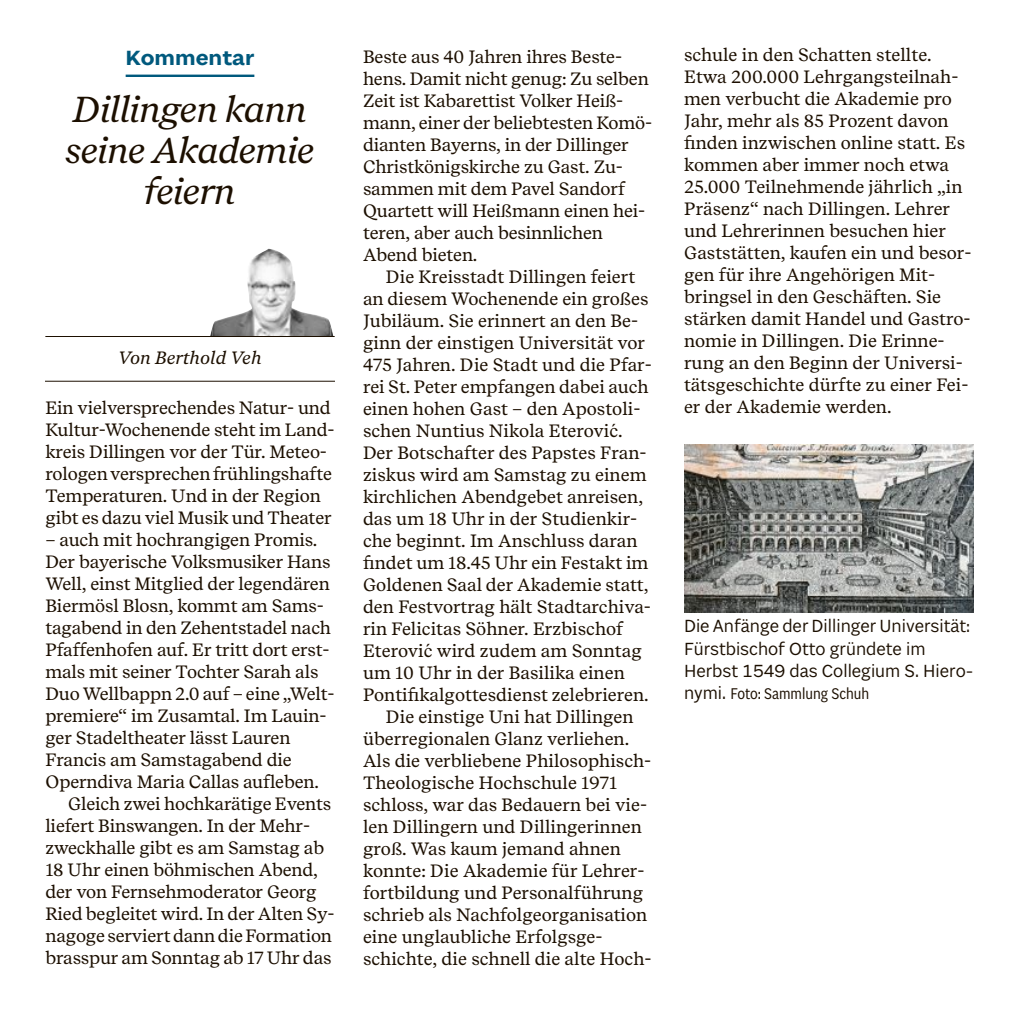
<style>
.page{position:relative;width:1021px;height:1021px;background:#fff}
.page>*{position:absolute;margin:0;border:0;box-sizing:border-box;transform-origin:0 0}
.t1{font:italic 36px/40.8px "Recife Text";letter-spacing:-.03em;color:#1c0f00;text-align:center}
.t2{font:600 expanded 22px "Sole Sans";color:#00597d}
.t3{font:18.8px/22px "Sole Sans";color:#1c0f00}
.t4{font:17.8px/22px "Recife Text";color:#1c0f00}
.t5{font:italic 17.8px "Recife Text";color:#1c0f00}
.t6{font:condensed 16.6px "Sole Sans";color:#1c0f00}
.s1{font-stretch:normal;font-size:18.8px}
</style>
<div class="page">
<img style="left:210px;top:249px;width:123px;height:87px">
<hr style="left:45px;top:381px;width:289px;height:1px;background:#1c0f00">
<hr style="left:45px;top:336px;width:289px;height:1px;background:#1c0f00">
<hr style="left:126px;top:75px;width:128px;height:2px;background:#00597d">
<img style="left:684px;top:445px;width:289px;height:168px">
<p class="t2" style="left:126px;top:44px;width:130px">Kommentar</p>
<p class="t4" style="left:363px;top:45px;width:291px">Beste aus 40 Jahren ihres Beste&shy;hens. Damit nicht genug: Zu selben<br>Zeit ist Kabarettist Volker Heiß&shy;mann, einer der beliebtesten Komö&shy;dianten Bayerns, in der Dillinger<br>Christkönigskirche zu Gast. Zu&shy;sammen mit dem Pavel Sandorf<br>Quartett will Heißmann einen hei&shy;teren, aber auch besinnlichen<br>Abend bieten.</p>
<p class="t4" style="left:386px;top:265px;width:251px">Die Kreisstadt Dillingen feiert</p>
<p class="t4" style="left:363px;top:287px;width:287px">an diesem Wochenende ein großes</p>
<p class="t4" style="left:363px;top:309px;width:277px">Jubiläum. Sie erinnert an den Be-</p>
<p class="t4" style="left:363px;top:331px;width:283px">ginn der einstigen Universität vor</p>
<p class="t4" style="left:363px;top:353px;width:290px">475 Jahren. Die Stadt und die Pfar-</p>
<p class="t4" style="left:363px;top:375px;width:287px">rei St. Peter empfangen dabei auch</p>
<p class="t4" style="left:363px;top:397px;width:279px">einen hohen Gast – den Apostoli-</p>
<p class="t4" style="left:363px;top:419px;width:261px">schen Nuntius Nikola Eterovic´ .</p>
<p class="t4" style="left:363px;top:441px;width:285px">Der Botschafter des Papstes Fran-</p>
<p class="t4" style="left:363px;top:463px;width:285px">ziskus wird am Samstag zu einem</p>
<p class="t4" style="left:363px;top:485px;width:281px">kirchlichen Abendgebet anreisen,</p>
<p class="t4" style="left:363px;top:507px;width:276px">das um 18 Uhr in der Studienkir-</p>
<p class="t4" style="left:363px;top:529px;width:276px">che beginnt. Im Anschluss daran</p>
<p class="t4" style="left:363px;top:551px;width:287px">findet um 18.45 Uhr ein Festakt im</p>
<p class="t4" style="left:363px;top:573px;width:287px">Goldenen Saal der Akademie statt,</p>
<p class="t4" style="left:363px;top:595px;width:289px">den Festvortrag hält Stadtarchiva-</p>
<p class="t4" style="left:363px;top:617px;width:262px">rin Felicitas Söhner. Erzbischof</p>
<p class="t4" style="left:363px;top:639px;width:280px">Eterovic´ wird zudem am Sonntag</p>
<p class="t4" style="left:363px;top:661px;width:263px">um 10 Uhr in der Basilika einen</p>
<p class="t4" style="left:363px;top:683px;width:287px">Pontifikalgottesdienst zelebrieren.</p>
<p class="t4" style="left:386px;top:705px;width:249px">Die einstige Uni hat Dillingen</p>
<p class="t4" style="left:363px;top:727px;width:268px">überregionalen Glanz verliehen.</p>
<p class="t4" style="left:363px;top:749px;width:290px">Als die verbliebene Philosophisch-</p>
<p class="t4" style="left:363px;top:771px;width:256px">Theologische Hochschule 1971</p>
<p class="t4" style="left:363px;top:793px;width:285px">schloss, war das Bedauern bei vie-</p>
<p class="t4" style="left:363px;top:815px;width:280px">len Dillingern und Dillingerinnen</p>
<p class="t4" style="left:363px;top:837px;width:259px">groß. Was kaum jemand ahnen</p>
<p class="t4" style="left:363px;top:859px;width:283px">konnte: Die Akademie für Lehrer-</p>
<p class="t4" style="left:363px;top:881px;width:282px">fortbildung und Personalführung</p>
<p class="t4" style="left:363px;top:903px;width:286px">schrieb als Nachfolgeorganisation</p>
<p class="t4" style="left:363px;top:925px;width:241px">eine unglaubliche Erfolgsge-</p>
<p class="t4" style="left:363px;top:947px;width:290px">schichte, die schnell die alte Hoch-</p>
<h1 class="t1" style="left:65px;top:87px;width:251px">Dillingen kann seine Akademie feiern</h1>
<p class="t5" style="left:118px;top:345px;width:145px">Von Berthold Veh</p>
<p class="t4" style="left:45px;top:396px;width:291px">Ein vielversprechendes Natur- und Kultur-Wochenende steht im Land&shy;kreis Dillingen vor der Tür. Meteo&shy;rologenversprechenfrühlingshafte Temperaturen. Und in der Region gibt es dazu viel Musik und Theater</p>
<p class="t4" style="left:45px;top:528px;width:273px">– auch mit hochrangigen Promis.</p>
<p class="t4" style="left:45px;top:550px;width:286px">Der bayerische Volksmusiker Hans</p>
<p class="t4" style="left:45px;top:572px;width:286px">Well, einst Mitglied der legendären</p>
<p class="t4" style="left:45px;top:594px;width:280px">Biermösl Blosn, kommt am Sams-</p>
<p class="t4" style="left:45px;top:616px;width:287px">tagabend in den Zehentstadel nach</p>
<p class="t4" style="left:45px;top:638px;width:285px">Pfaffenhofen auf. Er tritt dort erst-</p>
<p class="t4" style="left:45px;top:660px;width:274px">mals mit seiner Tochter Sarah als</p>
<p class="t4" style="left:45px;top:682px;width:291px">Duo Wellbappn 2.0 auf – eine „Welt-</p>
<p class="t4" style="left:45px;top:704px;width:282px">premiere“ im Zusamtal. Im Lauin-</p>
<p class="t4" style="left:45px;top:726px;width:247px">ger Stadeltheater lässt Lauren</p>
<p class="t4" style="left:45px;top:748px;width:248px">Francis am Samstagabend die</p>
<p class="t4" style="left:45px;top:770px;width:275px">Operndiva Maria Callas aufleben.</p>
<p class="t4" style="left:68px;top:792px;width:265px">Gleich zwei hochkarätige Events</p>
<p class="t4" style="left:45px;top:814px;width:266px">liefert Binswangen. In der Mehr-</p>
<p class="t4" style="left:45px;top:836px;width:280px">zweckhalle gibt es am Samstag ab</p>
<p class="t4" style="left:45px;top:858px;width:274px">18 Uhr einen böhmischen Abend,</p>
<p class="t4" style="left:45px;top:880px;width:273px">der von Fernsehmoderator Georg</p>
<p class="t4" style="left:45px;top:902px;width:291px">Ried begleitet wird. In der Alten Sy-</p>
<p class="t4" style="left:45px;top:924px;width:288px">nagoge serviertdanndieFormation</p>
<p class="t4" style="left:45px;top:946px;width:288px">brasspur am Sonntag ab 17 Uhr das</p>
<p class="t4" style="left:684px;top:42px;width:289px">schule in den Schatten stellte.<br>Etwa 200.000 Lehrgangsteilnah&shy;men verbucht die Akademie pro<br>Jahr, mehr als 85 Prozent davon finden inzwischen online statt. Es kommen aber immer noch etwa<br>25.000 Teilnehmende jährlich „in<br>Präsenz“ nach Dillingen. Lehrer und Lehrerinnen besuchen hier<br>Gaststätten, kaufen ein und besor&shy;gen für ihre Angehörigen Mit&shy;bringsel in den Geschäften. Sie stärken damit Handel und Gastro&shy;nomie in Dillingen. Die Erinne&shy;rung an den Beginn der Universi&shy;tätsgeschichte dürfte zu einer Fei&shy;er der Akademie werden.</p>
<p class="t3" style="left:684px;top:616px;width:291px">Die Anfänge der Dillinger Universität:<br>Fürstbischof Otto gründete im<br>Herbst 1549 das Collegium S. Hiero-</p>
<p class="t6" style="left:684px;top:683px;width:187px"><span class="s1">nymi.</span> Foto: Sammlung Schuh</p>
</div>
